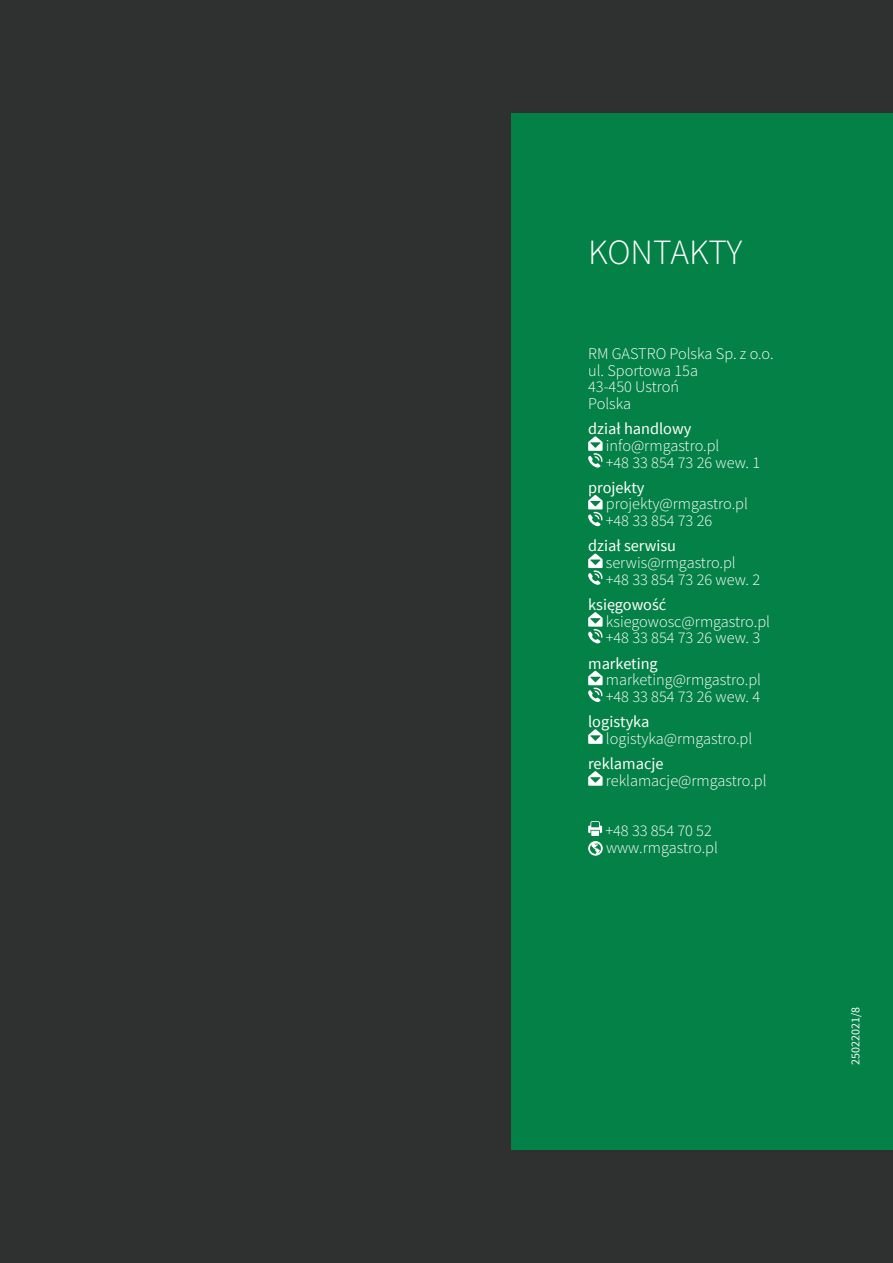
<style>
.page{position:relative;width:893px;height:1263px;background:#2f3131}
.page>*{position:absolute;margin:0;border:0;box-sizing:border-box;transform-origin:0 0}
.H3_Podnadpis_blue{font:300 35.55px "Source Sans Pro";letter-spacing:-.01em;color:#fff}
.t1{font:300 16.2px/16.8px "Source Sans Pro";color:#fff}
.t2{font:12px "Source Sans Pro";color:#fff}
.s1{font-weight:400}
</style>
<div class="page">
<div style="left:511px;top:113px;width:382px;height:1037px;background:#048146"></div>
<svg style="left:588px;top:436px;width:15px;height:32px"></svg>
<svg style="left:588px;top:495px;width:15px;height:32px"></svg>
<svg style="left:588px;top:553px;width:15px;height:32px"></svg>
<svg style="left:588px;top:612px;width:15px;height:32px"></svg>
<svg style="left:588px;top:670px;width:15px;height:32px"></svg>
<svg style="left:588px;top:729px;width:15px;height:15px"></svg>
<svg style="left:588px;top:771px;width:15px;height:15px"></svg>
<svg style="left:588px;top:821px;width:15px;height:35px"></svg>
<p class="H3_Podnadpis_blue" style="left:588px;top:230px;width:156px">KONTAKTY</p>
<p class="t1" style="left:588px;top:345px;width:187px">RM GASTRO Polska Sp. z o.o.</p>
<p class="t1" style="left:588px;top:362px;width:111px">ul. Sportowa 15a</p>
<p class="t1" style="left:588px;top:378px;width:93px">43-450 Ustroń</p>
<p class="t1" style="left:588px;top:395px;width:45px">Polska</p>
<p class="t1" style="left:606px;top:420px;width:156px;text-indent:-18px"><span class="s1">dział handlowy </span>info@rmgastro.pl<br>+48 33 854 73 26 wew. 1</p>
<p class="t1" style="left:606px;top:479px;width:144px;text-indent:-18px"><span class="s1">projekty </span>projekty@rmgastro.pl +48 33 854 73 26</p>
<p class="t1" style="left:606px;top:538px;width:156px;text-indent:-18px"><span class="s1">dział serwisu </span>serwis@rmgastro.pl +48 33 854 73 26 wew. 2</p>
<p class="t1" style="left:606px;top:596px;width:166px;text-indent:-18px"><span class="s1">księgowość </span>ksiegowosc@rmgastro.pl +48 33 854 73 26 wew. 3</p>
<p class="t1" style="left:606px;top:655px;width:157px;text-indent:-18px"><span class="s1">marketing </span>marketing@rmgastro.pl +48 33 854 73 26 wew. 4</p>
<p class="t1" style="left:606px;top:713px;width:148px;text-indent:-18px"><span class="s1">logistyka </span>logistyka@rmgastro.pl</p>
<p class="t1" style="left:606px;top:755px;width:162px;text-indent:-18px"><span class="s1">reklamacje </span>reklamacje@rmgastro.pl</p>
<p class="t1" style="left:605px;top:822px;width:108px">+48 33 854 70 52</p>
<p class="t1" style="left:606px;top:839px;width:113px">www.rmgastro.pl</p>
<p class="t2" style="left:848px;top:1065px;width:59px;rotate:-90deg">25022021/8</p>
</div>
